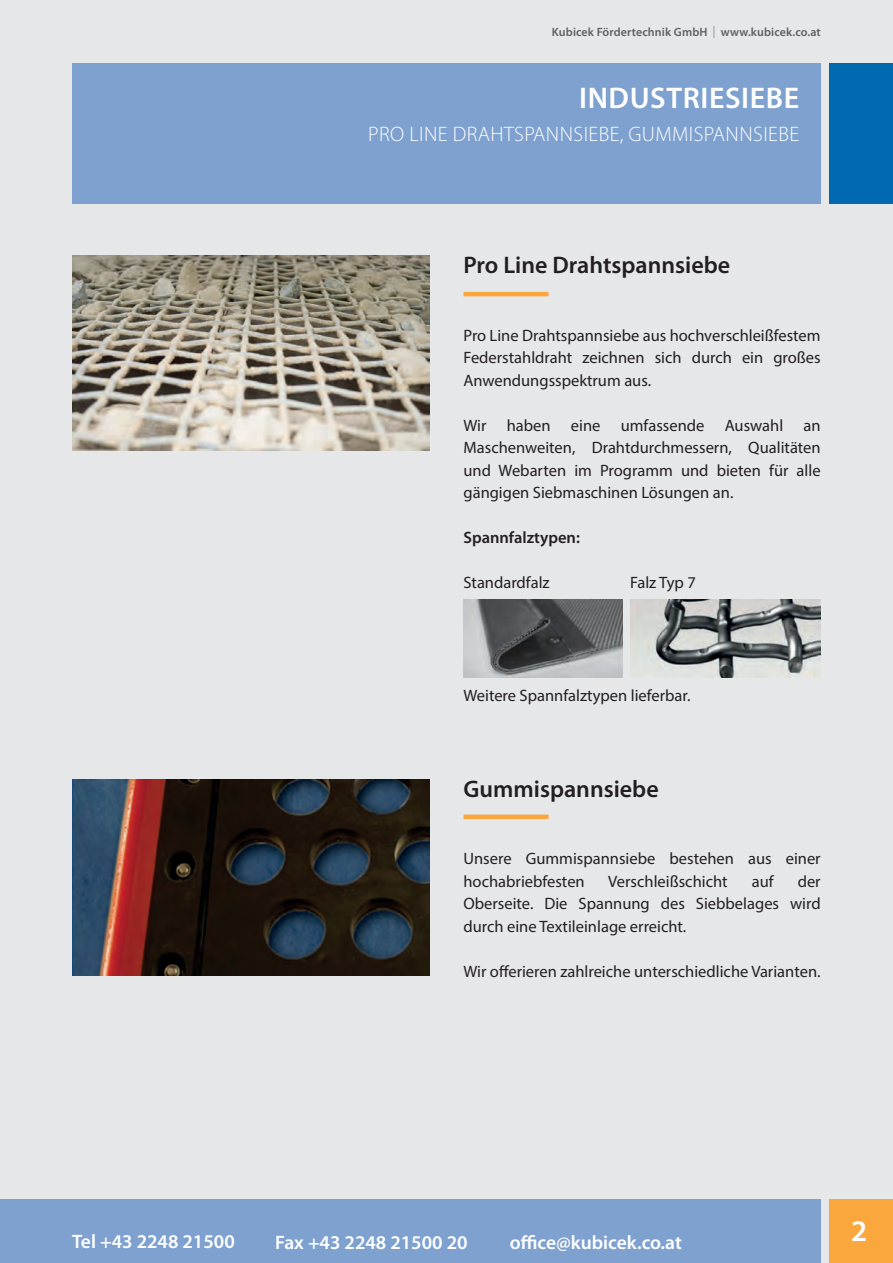
<style>
.page{position:relative;width:893px;height:1263px;background:#e6e7e9}
.page>*{position:absolute;margin:0;border:0;box-sizing:border-box;transform-origin:0 0}
.t1{font:600 30px "Myriad Pro";letter-spacing:.02em;color:#fff}
.t2{font:600 24px "Myriad Pro";color:#231f20}
.t3{font:300 21px "Myriad Pro";letter-spacing:.02em;color:#fff}
.t4{font:600 19.5px "Myriad Pro";color:#fff}
.t5{font:16.5px/22.5px "Myriad Pro";color:#231f20;text-align:justify}
.t6{font:600 16.5px "Myriad Pro";color:#231f20}
.t7{font:600 12px "Myriad Pro";letter-spacing:.01em;color:#5d6161}
.s1{font-weight:300}
</style>
<div class="page">
<img style="left:72px;top:780px;width:357px;height:195px">
<img style="left:72px;top:255px;width:357px;height:196px">
<div style="left:829px;top:1199px;width:64px;height:64px;background:#faa83d"></div>
<hr style="left:463px;top:292px;width:85px;height:4px;background:#faa83d">
<div style="left:463px;top:814px;width:85px;height:5px;background:#faa83d"></div>
<img style="left:630px;top:599px;width:191px;height:79px">
<img style="left:463px;top:599px;width:159px;height:79px">
<div style="left:829px;top:64px;width:64px;height:140px;background:#0169af"></div>
<div style="left:72px;top:64px;width:749px;height:140px;background:#7ea1cf"></div>
<div style="left:0;top:1199px;width:821px;height:64px;background:#7ea1cf"></div>
<p class="t7" style="left:552px;top:25px;width:270px">Kubicek Fördertechnik GmbH <span class="s1">|</span> www.kubicek.co.at</p>
<h1 class="t1" style="left:579px;top:78px;width:221px">INDUSTRIESIEBE</h1>
<p class="t3" style="left:368px;top:122px;width:433px">PRO LINE DRAHTSPANNSIEBE, GUMMISPANNSIEBE</p>
<h2 class="t2" style="left:463px;top:250px;width:268px">Pro Line Drahtspannsiebe</h2>
<p class="t5" style="left:463px;top:324px;width:359px">Pro Line Drahtspannsiebe aus hochverschleißfestem Federstahldraht zeichnen sich durch ein großes Anwendungsspektrum aus.</p>
<p class="t5" style="left:463px;top:414px;width:359px">Wir haben eine umfassende Auswahl an Maschenweiten, Drahtdurchmessern, Qualitäten und Webarten im Programm und bieten für alle gängigen Siebmaschinen Lösungen an.</p>
<p class="t6" style="left:463px;top:527px;width:118px">Spannfalztypen:</p>
<p class="t5" style="left:463px;top:571px;width:88px">Standardfalz</p>
<p class="t5" style="left:630px;top:571px;width:67px">Falz Typ 7</p>
<p class="t5" style="left:463px;top:684px;width:229px">Weitere Spannfalztypen lieferbar.</p>
<h2 class="t2" style="left:463px;top:773px;width:197px">Gummispannsiebe</h2>
<p class="t5" style="left:463px;top:847px;width:359px">Unsere Gummispannsiebe bestehen aus einer hochabriebfesten</p>
<p class="t5" style="left:608px;top:870px;width:121px">Verschleißschicht</p>
<p class="t5" style="left:752px;top:870px;width:23px">auf</p>
<p class="t5" style="left:463px;top:870px;width:359px;text-indent:334px">der Oberseite. Die Spannung des Siebbelages wird durch eine Textileinlage erreicht.</p>
<p class="t5" style="left:463px;top:960px;width:359px">Wir offerieren zahlreiche unterschiedliche Varianten.</p>
<p class="t4" style="left:72px;top:1229px;width:164px">Tel +43 2248 21500</p>
<p class="t4" style="left:275px;top:1230px;width:194px">Fax +43 2248 21500 20</p>
<p class="t4" style="left:510px;top:1230px;width:174px">office@kubicek.co.at</p>
<h1 class="t1" style="left:851px;top:1212px;width:18px">2</h1>
</div>
